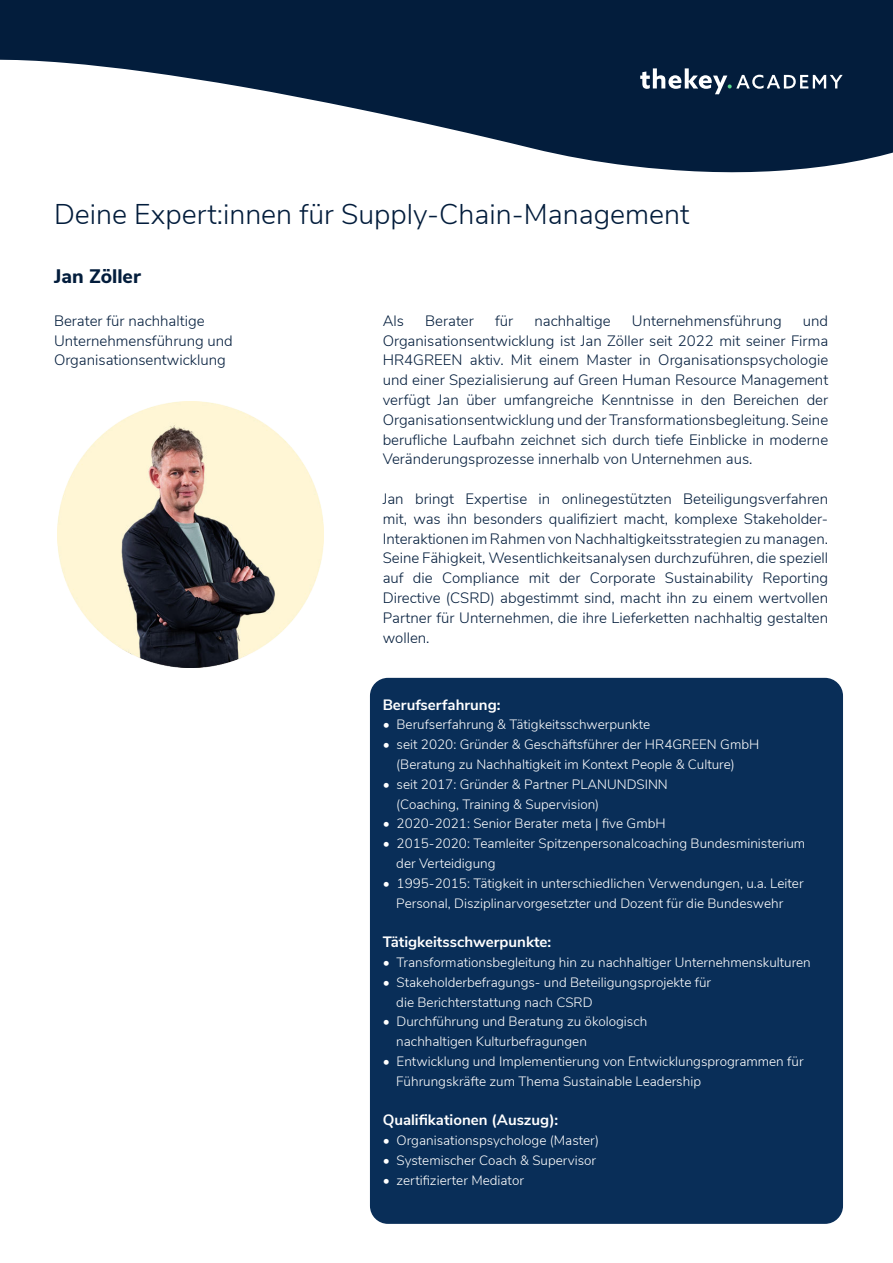
<style>
.page{position:relative;width:893px;height:1263px;background:#fff}
.page>*{position:absolute;margin:0;border:0;box-sizing:border-box;transform-origin:0 0}
.t1{font:300 28.5px "Nunito Sans";color:#031d3c}
.t2{font:800 19.5px "Nunito Sans";color:#031d3c}
.t3{font:300 15px/19.8px "Nunito Sans";color:#031d3c;text-align:justify}
.t4{font:700 15px "Nunito Sans";color:#fff}
.t5{font:300 13.5px/19.8px "Nunito Sans";color:#fff}
</style>
<div class="page">
<svg style="left:0;top:0;width:893px;height:172px;fill:#031d3c"></svg>
<svg style="left:640px;top:68px;width:203px;height:26px"></svg>
<div style="left:370px;top:678px;width:473px;height:546px;background:#092e58;border-radius:18px"></div>
<img style="left:58px;top:401px;width:266px;height:267px">
<h1 class="t1" style="left:54px;top:194px;width:637px">Deine Expert:innen für Supply-Chain-Management</h1>
<h2 class="t2" style="left:54px;top:268px;width:88px">Jan Zöller</h2>
<p class="t3" style="left:54px;top:310px;width:180px;text-align:left">Berater für nachhaltige<br>Unternehmensführung und<br>Organisationsentwicklung</p>
<p class="t3" style="left:383px;top:310px;width:23px">Als</p>
<p class="t3" style="left:425px;top:310px;width:50px">Berater</p>
<p class="t3" style="left:495px;top:310px;width:20px">für</p>
<p class="t3" style="left:534px;top:310px;width:78px">nachhaltige</p>
<p class="t3" style="left:632px;top:310px;width:151px">Unternehmensführung</p>
<p class="t3" style="left:383px;top:310px;width:447px;text-indent:420px">und Organisationsentwicklung ist Jan Zöller seit 2022 mit seiner Firma HR4GREEN aktiv. Mit einem Master in Organisationspsychologie und einer Spezialisierung auf Green Human Resource Management verfügt Jan über umfangreiche Kenntnisse in den Bereichen der Organisationsentwicklung und der Transformationsbegleitung. Seine berufliche Laufbahn zeichnet sich durch tiefe Einblicke in moderne Veränderungsprozesse innerhalb von Unternehmen aus.</p>
<p class="t3" style="left:383px;top:488px;width:447px">Jan bringt Expertise in onlinegestützten Beteiligungsverfahren mit, was ihn besonders qualifiziert macht, komplexe Stakeholder-Interaktionen im Rahmen von Nachhaltigkeitsstrategien zu managen.<br>Seine Fähigkeit, Wesentlichkeitsanalysen durchzuführen, die speziell auf die Compliance mit der Corporate Sustainability Reporting Directive (CSRD) abgestimmt sind, macht ihn zu einem wertvollen Partner für Unternehmen, die ihre Lieferketten nachhaltig gestalten wollen.</p>
<p class="t4" style="left:383px;top:699px;width:119px">Berufserfahrung:</p>
<p class="t5" style="left:383px;top:714px;width:269px">• Berufserfahrung &amp; Tätigkeitsschwerpunkte</p>
<p class="t5" style="left:396px;top:734px;width:364px;text-indent:-14px">• seit 2020: Gründer &amp; Geschäftsführer der HR4GREEN GmbH (Beratung zu Nachhaltigkeit im Kontext People &amp; Culture)</p>
<p class="t5" style="left:396px;top:773px;width:273px;text-indent:-14px">• seit 2017: Gründer &amp; Partner PLANUNDSINN (Coaching, Training &amp; Supervision)</p>
<p class="t5" style="left:383px;top:813px;width:284px">• 2020-2021: Senior Berater meta | five GmbH</p>
<p class="t5" style="left:396px;top:833px;width:410px;text-indent:-14px">• 2015-2020: Teamleiter Spitzenpersonalcoaching Bundesministerium der Verteidigung</p>
<p class="t5" style="left:383px;top:872px;width:422px;text-align:center">• 1995-2015: Tätigkeit in unterschiedlichen Verwendungen, u.a. Leiter<br>Personal, Disziplinarvorgesetzter und Dozent für die Bundeswehr</p>
<p class="t4" style="left:383px;top:931px;width:170px">Tätigkeitsschwerpunkte:</p>
<p class="t5" style="left:383px;top:951px;width:430px">• Transformationsbegleitung hin zu nachhaltiger Unternehmenskulturen</p>
<p class="t5" style="left:396px;top:971px;width:316px;text-indent:-14px">• Stakeholderbefragungs- und Beteiligungsprojekte für die Berichterstattung nach CSRD</p>
<p class="t5" style="left:396px;top:1011px;width:253px;text-indent:-14px">• Durchführung und Beratung zu ökologisch nachhaltigen Kulturbefragungen</p>
<p class="t5" style="left:396px;top:1051px;width:409px;text-indent:-14px">• Entwicklung und Implementierung von Entwicklungsprogrammen für<br>Führungskräfte zum Thema Sustainable Leadership</p>
<p class="t4" style="left:383px;top:1109px;width:177px">Qualifikationen (Auszug):</p>
<p class="t5" style="left:383px;top:1130px;width:218px">• Organisationspsychologe (Master)</p>
<p class="t5" style="left:383px;top:1149px;width:215px">• Systemischer Coach &amp; Supervisor</p>
<p class="t5" style="left:383px;top:1169px;width:143px">• zertifizierter Mediator</p>
</div>
